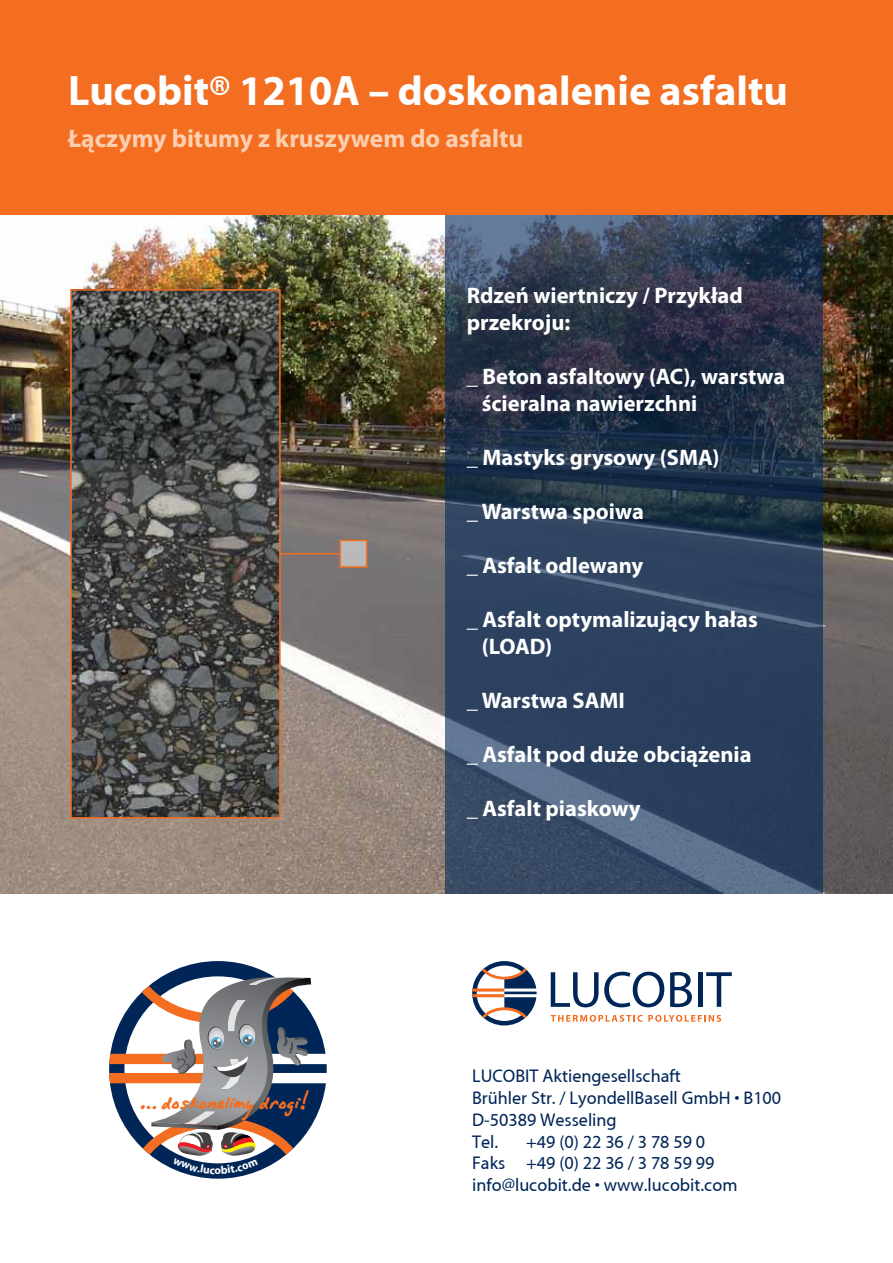
<style>
.page{position:relative;width:893px;height:1263px;background:#fff}
.page>*{position:absolute;margin:0;border:0;box-sizing:border-box;transform-origin:0 0}
.t1{font:700 42px "Myriad LUC";color:#fff}
.t2{font:31.05px "Alpha Mack AOE";color:#f36e21}
.t3{font:700 25.5px "Myriad Pro";color:#fdcfaf}
.t4{font:700 22.5px/27px "Myriad Pro";color:#fff}
.t5{font:18.15px/21.8px "Myriad LUC";color:#002658}
.t6{font:700 11.4px "Myriad LUC";color:#fff}
</style>
<div class="page">
<img style="left:0;top:215px;width:893px;height:678px">
<svg style="left:445px;top:215px;width:378px;height:678px;background:#2e3f59"></svg>
<div style="left:0;top:0;width:893px;height:215px;background:#f36e21"></div>
<div style="left:341px;top:541px;width:25px;height:25px;background:#bbb9b9"></div>
<div style="left:339px;top:540px;width:28px;height:28px;border:2px solid #f36e21"></div>
<hr style="left:275px;top:553px;width:66px;height:1px;background:#f36e21">
<img style="left:73px;top:292px;width:205px;height:524px">
<div style="left:70px;top:289px;width:211px;height:530px;border:2px solid #f36e21"></div>
<svg style="left:472px;top:961px;width:65px;height:64px"></svg>
<svg style="left:551px;top:972px;width:113px;height:35px"></svg>
<svg style="left:670px;top:972px;width:22px;height:35px"></svg>
<hr style="left:698px;top:972px;width:4px;height:35px;background:#002658">
<svg style="left:706px;top:972px;width:26px;height:35px"></svg>
<svg style="left:551px;top:1015px;width:170px;height:7px"></svg>
<svg style="left:161px;top:961px;width:166px;height:218px"></svg>
<svg style="left:109px;top:977px;width:202px;height:197px"></svg>
<h1 class="t1" style="left:68px;top:69px;width:721px">Lucobit® 1210A – doskonalenie asfaltu</h1>
<p class="t3" style="left:68px;top:122px;width:457px">Łączymy bitumy z kruszywem do asfaltu</p>
<h2 class="t2" style="left:141px;top:1082px;width:169px">… doskonalimy drogi!</h2>
<p class="t6" style="left:215px;top:1164px;width:8px">o</p>
<p class="t4" style="left:467px;top:281px;width:278px">Rdzeń wiertniczy / Przykład przekroju:</p>
<p class="t4" style="left:482px;top:362px;width:305px;text-indent:-15px">_ Beton asfaltowy (AC), warstwa ścieralna nawierzchni</p>
<p class="t4" style="left:467px;top:443px;width:254px">_ Mastyks grysowy (SMA)</p>
<p class="t4" style="left:467px;top:497px;width:179px">_ Warstwa spoiwa</p>
<p class="t4" style="left:467px;top:551px;width:178px">_ Asfalt odlewany</p>
<p class="t4" style="left:482px;top:605px;width:278px;text-indent:-15px">_ Asfalt optymalizujący hałas (LOAD)</p>
<p class="t4" style="left:467px;top:686px;width:160px">_ Warstwa SAMI</p>
<p class="t4" style="left:467px;top:740px;width:286px">_ Asfalt pod duże obciążenia</p>
<p class="t4" style="left:467px;top:794px;width:175px">_ Asfalt piaskowy</p>
<p class="t5" style="left:472px;top:1066px;width:311px">LUCOBIT Aktiengesellschaft<br>Brühler Str. / LyondellBasell GmbH • B100<br>D-50389 Wesseling<br>Tel.</p>
<p class="t5" style="left:472px;top:1131px;width:267px;text-indent:54px">+49 (0) 22 36 / 3 78 59 0<br>Faks +49 (0) 22 36 / 3 78 59 99 info@lucobit.de • www.lucobit.com</p>
</div>
